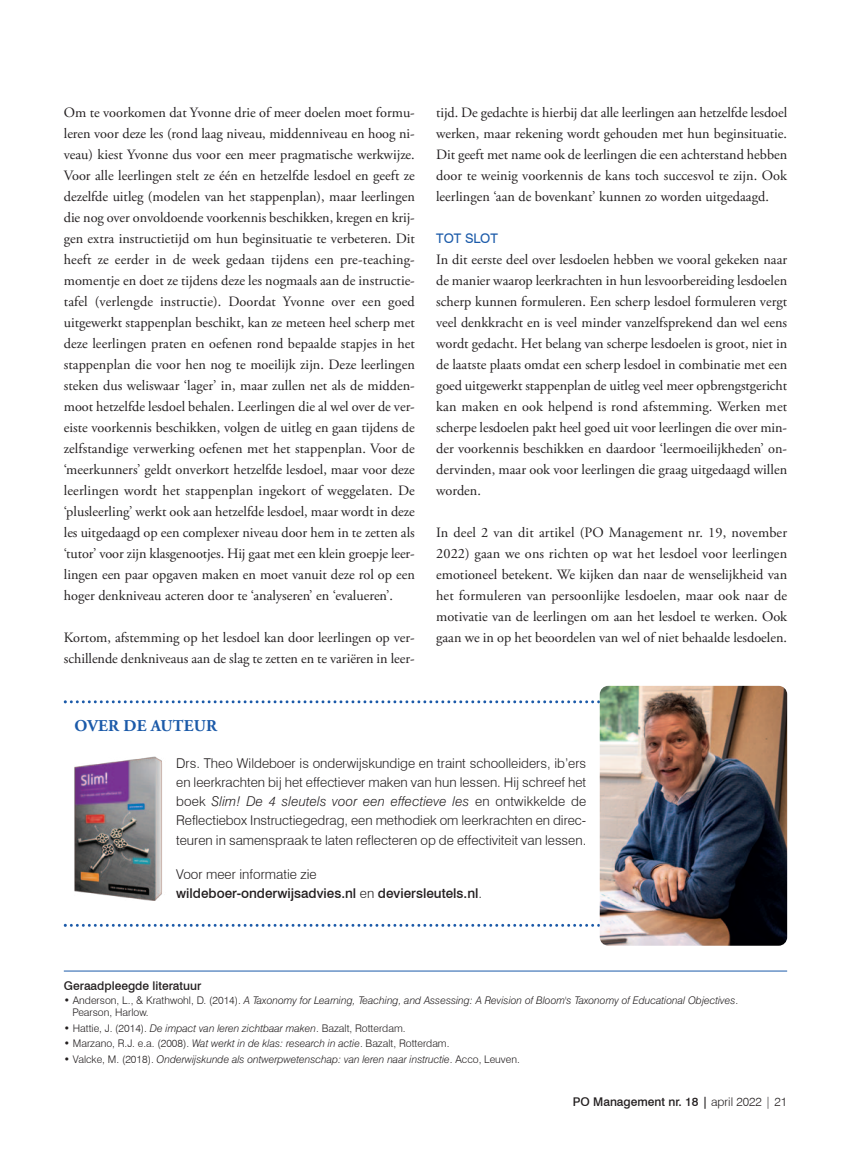
<style>
.page{position:relative;width:851px;height:1149px;background:#fff}
.page>*{position:absolute;margin:0;border:0;box-sizing:border-box;transform-origin:0 0}
.t1{font:700 16.5px "Adobe Garamond Pro";letter-spacing:.015em;color:#1b5aa9}
.t2{font:14.25px/21px "Adobe Garamond Pro";color:#231f20;text-align:justify}
.t3{font:300 13.5px/19.2px "Swiss 721 BT";color:#231f20;text-align:justify}
.t4{font:500 13.5px "Swiss 721 BT";color:#231f20}
.t5{font:13.2px "Swiss 721 BT";color:#1b5aa9}
.t6{font:500 12px "Swiss 721 BT";color:#231f20}
.t7{font:italic 300 10.5px/12.6px "Swiss 721 BT";color:#231f20}
.t8{font:300 10.5px "Swiss 721 BT";color:#231f20}
.s1{font-style:italic}
.s2{font-weight:300}
.s3{font-style:normal}
</style>
<div class="page">
<svg style="left:64px;top:700px;width:535px;height:3px"></svg>
<svg style="left:64px;top:923px;width:535px;height:3px"></svg>
<img style="left:599px;top:685px;width:188px;height:260px;border-radius:9px">
<img style="left:74px;top:756px;width:88px;height:145px">
<hr style="left:64px;top:970px;width:723px;height:1px;background:#1b5aa9">
<p class="t2" style="left:64px;top:103px;width:352px">Om te voorkomen dat Yvonne drie of meer doelen moet formu&shy;leren voor deze les (rond laag niveau, middenniveau en hoog ni&shy;veau) kiest Yvonne dus voor een meer pragmatische werkwijze.<br>Voor alle leerlingen stelt ze één en hetzelfde lesdoel en geeft ze dezelfde uitleg (modelen van het stappenplan), maar leerlingen die nog over onvoldoende voorkennis beschikken, kregen en krij&shy;gen extra instructietijd om hun beginsituatie te verbeteren. Dit heeft ze eerder in de week gedaan tijdens een pre-teaching&shy;momentje en doet ze tijdens deze les nogmaals aan de instructie&shy;tafel (verlengde instructie). Doordat Yvonne over een goed uitgewerkt stappenplan beschikt, kan ze meteen heel scherp met deze leerlingen praten en oefenen rond bepaalde stapjes in het stappenplan die voor hen nog te moeilijk zijn. Deze leerlingen steken dus weliswaar ‘lager’ in, maar zullen net als de midden&shy;moot hetzelfde lesdoel behalen. Leerlingen die al wel over de ver&shy;eiste voorkennis beschikken, volgen de uitleg en gaan tijdens de zelfstandige verwerking oefenen met het stappenplan. Voor de ‘meerkunners’ geldt onverkort hetzelfde lesdoel, maar voor deze leerlingen wordt het stappenplan ingekort of weggelaten. De ‘plusleerling’ werkt ook aan hetzelfde lesdoel, maar wordt in deze les uitgedaagd op een complexer niveau door hem in te zetten als ‘tutor’ voor zijn klasgenootjes. Hij gaat met een klein groepje leer&shy;lingen een paar opgaven maken en moet vanuit deze rol op een hoger denkniveau acteren door te ‘analyseren’ en ‘evalueren’.</p>
<p class="t2" style="left:64px;top:628px;width:352px">Kortom, afstemming op het lesdoel kan door leerlingen op ver&shy;schillende denkniveaus aan de slag te zetten en te variëren in leer-</p>
<p class="t2" style="left:436px;top:103px;width:352px">tijd. De gedachte is hierbij dat alle leerlingen aan hetzelfde lesdoel werken, maar rekening wordt gehouden met hun beginsituatie.<br>Dit geeft met name ook de leerlingen die een achterstand hebben door te weinig voorkennis de kans toch succesvol te zijn. Ook leerlingen ‘aan de bovenkant’ kunnen zo worden uitgedaagd.</p>
<p class="t5" style="left:436px;top:230px;width:63px">TOT SLOT</p>
<p class="t2" style="left:436px;top:250px;width:352px">In dit eerste deel over lesdoelen hebben we vooral gekeken naar de manier waarop leerkrachten in hun lesvoorbereiding lesdoelen scherp kunnen formuleren. Een scherp lesdoel formuleren vergt veel denkkracht en is veel minder vanzelfsprekend dan wel eens wordt gedacht. Het belang van scherpe lesdoelen is groot, niet in de laatste plaats omdat een scherp lesdoel in combinatie met een goed uitgewerkt stappenplan de uitleg veel meer opbrengstgericht kan maken en ook helpend is rond afstemming. Werken met scherpe lesdoelen pakt heel goed uit voor leerlingen die over min&shy;der voorkennis beschikken en daardoor ‘leermoeilijkheden’ on&shy;dervinden, maar ook voor leerlingen die graag uitgedaagd willen worden.</p>
<p class="t2" style="left:436px;top:523px;width:352px">In deel 2 van dit artikel (PO Management nr. 19, november 2022) gaan we ons richten op wat het lesdoel voor leerlingen emotioneel betekent. We kijken dan naar de wenselijkheid van het formuleren van persoonlijke lesdoelen, maar ook naar de motivatie van de leerlingen om aan het lesdoel te werken. Ook gaan we in op het beoordelen van wel of niet behaalde lesdoelen.</p>
<p class="t1" style="left:75px;top:719px;width:144px">OVER DE AUTEUR</p>
<p class="t3" style="left:176px;top:753px;width:411px">Drs. Theo Wildeboer is onderwijskundige en traint schoolleiders, ib’ers en leerkrachten bij het effectiever maken van hun lessen. Hij schreef het boek <span class="s1">Slim! De 4 sleutels voor een effectieve les</span> en ontwikkelde de Reflectiebox Instructiegedrag, een methodiek om leerkrachten en direc&shy;teuren in samenspraak te laten reflecteren op de effectiviteit van lessen.</p>
<p class="t3" style="left:176px;top:863px;width:142px">Voor meer informatie zie</p>
<p class="t4" style="left:176px;top:884px;width:307px">wildeboer-onderwijsadvies.nl <span class="s2">en</span> deviersleutels.nl<span class="s2">.</span></p>
<p class="t6" style="left:64px;top:978px;width:139px">Geraadpleegde literatuur</p>
<p class="t7" style="left:72px;top:994px;width:667px;text-indent:-9px"><span class="s3">• Anderson, L., &amp; Krathwohl, D. (2014).</span> A Taxonomy for Learning, Teaching, and Assessing: A Revision of Bloom's Taxonomy of Educational Objectives<span class="s3">.<br>Pearson, Harlow.</span></p>
<p class="t8" style="left:64px;top:1021px;width:343px">• Hattie, J. (2014). <span class="s1">De impact van leren zichtbaar maken</span>. Bazalt, Rotterdam.</p>
<p class="t8" style="left:64px;top:1036px;width:387px">• Marzano, R.J. e.a. (2008). <span class="s1">Wat werkt in de klas: research in actie</span>. Bazalt, Rotterdam.</p>
<p class="t7" style="left:64px;top:1053px;width:457px"><span class="s3">• Valcke, M. (2018).</span> Onderwijskunde als ontwerpwetenschap: van leren naar instructie<span class="s3">. Acco, Leuven.</span></p>
<p class="t6" style="left:572px;top:1094px;width:216px">PO Management nr. 18 | <span class="s2">april 2022 | 21</span></p>
</div>
